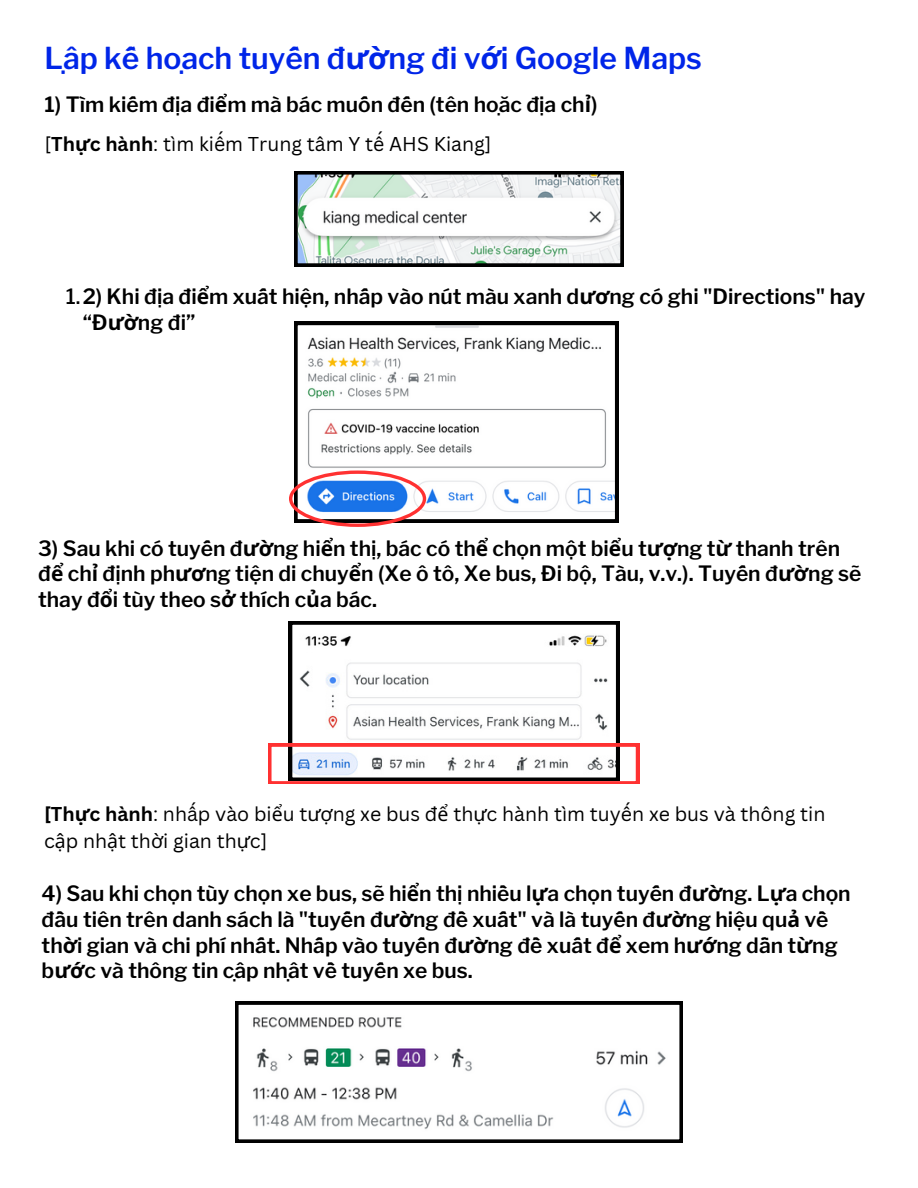
<style>
.page{position:relative;width:918px;height:1188px;background:#fff}
.page>*{position:absolute;margin:0;border:0;box-sizing:border-box;transform-origin:0 0}
.t1{font:600 30px "Libre Franklin";color:#0025e8}
.t2{font:600 21px/25.8px "Libre Franklin";color:#000}
.t3{font:19.5px/27px "Canva Sans";color:#000}
.s1{font-family:"Noto Sans";font-weight:700}
.s2{font-weight:700}
.s3{font-weight:500}
.s4{font-family:"Noto Sans"}
</style>
<div class="page">
<svg style="left:289px;top:621px;width:330px;height:122px"></svg>
<svg style="left:268px;top:743px;width:371px;height:41px"></svg>
<svg style="left:294px;top:171px;width:330px;height:96px"></svg>
<svg style="left:294px;top:322px;width:324px;height:200px"></svg>
<svg style="left:289px;top:470px;width:137px;height:57px"></svg>
<svg style="left:235px;top:1001px;width:448px;height:142px"></svg>
<p class="t1" style="left:45px;top:40px;width:659px">Lập kế hoạch tuyến đ<span class="s1">ườ</span>ng đi v<span class="s1">ớ</span>i Google Maps</p>
<p class="t2" style="left:45px;top:91px;width:554px">1) Tìm kiếm địa đi<span class="s1">ể</span>m mà bác muốn đến (tên hoặc địa ch<span class="s1">ỉ</span>)</p>
<p class="t3" style="left:45px;top:130px;width:448px">[<span class="s2">Th</span><span class="s1">ự</span><span class="s2">c hành</span>: tìm kiếm Trung tâm Y tế AHS Kiang]</p>
<p class="t2" style="left:83px;top:284px;width:784px;text-indent:-17px"><span class="s3">1.</span>2) Khi địa đi<span class="s1">ể</span>m xuất hiện, nhấp vào nút màu xanh d<span class="s1">ươ</span>ng có ghi "Directions" hay “Đ<span class="s1">ườ</span>ng đi”</p>
<p class="t2" style="left:38px;top:535px;width:825px">3) Sau khi có tuyến đ<span class="s1">ườ</span>ng hi<span class="s1">ể</span>n thị, bác có th<span class="s1">ể</span> chọn một bi<span class="s1">ể</span>u t<span class="s1">ượ</span>ng t<span class="s1">ừ</span> thanh trên đ<span class="s1">ể</span> ch<span class="s1">ỉ</span> định ph<span class="s1">ươ</span>ng tiện di chuy<span class="s1">ể</span>n (Xe ô tô, Xe bus, Đi bộ, Tàu, v.v.). Tuyến đ<span class="s1">ườ</span>ng sẽ thay đ<span class="s1">ổ</span>i tùy theo s<span class="s1">ở</span> thích c<span class="s1">ủ</span>a bác.</p>
<p class="t3" style="left:44px;top:800px;width:783px"><span class="s2">[Th</span><span class="s1">ự</span><span class="s2">c hành</span>: nhấp vào bi<span class="s4">ể</span>u t<span class="s4">ượ</span>ng xe bus đ<span class="s4">ể</span> th<span class="s4">ự</span>c hành tìm tuyến xe bus và thông tin c<span class="s4">ậ</span>p nh<span class="s4">ậ</span>t th<span class="s4">ờ</span>i gian th<span class="s4">ự</span>c]</p>
<p class="t2" style="left:42px;top:880px;width:811px">4) Sau khi chọn tùy chọn xe bus, sẽ hi<span class="s1">ể</span>n thị nhiều l<span class="s1">ự</span>a chọn tuyến đ<span class="s1">ườ</span>ng. L<span class="s1">ự</span>a chọn đầu tiên trên danh sách là "tuyến đ<span class="s1">ườ</span>ng đề xuất" và là tuyến đ<span class="s1">ườ</span>ng hiệu qu<span class="s1">ả</span> về th<span class="s1">ờ</span>i gian và chi phí nhất. Nhấp vào tuyến đ<span class="s1">ườ</span>ng đề xuất đ<span class="s1">ể</span> xem h<span class="s1">ướ</span>ng dẫn t<span class="s1">ừ</span>ng b<span class="s1">ướ</span>c và thông tin cập nhật về tuyến xe bus.</p>
</div>
